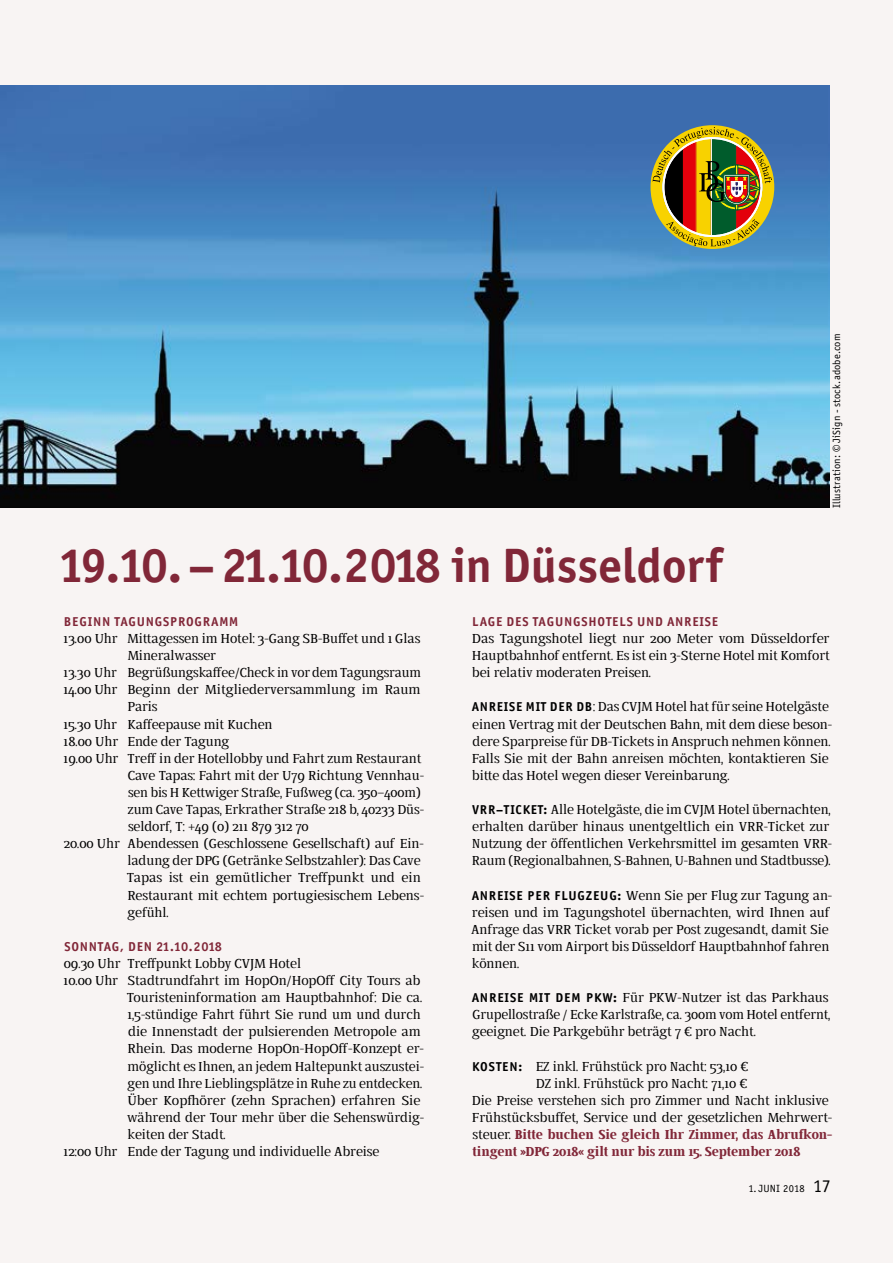
<style>
.page{position:relative;width:893px;height:1263px;background:#f8f4f3}
.page>*{position:absolute;margin:0;border:0;box-sizing:border-box;transform-origin:0 0}
.t1{font:48.45px "Officina Sans Bold ITC";color:#812738}
.t2{font:12.9px/17.1px "BUOZZI";letter-spacing:-.01em;color:#000}
.t3{font:700 12.9px "BUOZZI";letter-spacing:-.01em;color:#812738}
.t4{font:12.9px "Officina Sans Bold ITC";letter-spacing:.06em;color:#812738}
.t5{font:10.5px "Officina Sans Book ITC";letter-spacing:.01em;color:#000}
.s1{font-family:"Officina Sans Bold ITC"}
.s2{font-weight:400;color:#000}
.s3{font-size:18px}
</style>
<div class="page">
<img style="left:0;top:85px;width:829px;height:422px">
<svg style="left:650px;top:125px;width:124px;height:124px;background:#907e40"></svg>
<p class="t5" style="left:829px;top:508px;width:176px;rotate:-90deg">Illustration: © JiSign - stock.adobe.com</p>
<h1 class="t1" style="left:58px;top:535px;width:667px">19.10.–21.10.2018 in Düsseldorf</h1>
<p class="t4" style="left:64px;top:614px;width:176px">BEGINN TAGUNGSPROGRAMM</p>
<p class="t2" style="left:64px;top:630px;width:358px">13.00 Uhr Mittagessen im Hotel: 3-Gang SB-Buffet und 1 Glas</p>
<p class="t2" style="left:128px;top:647px;width:90px">Mineralwasser</p>
<p class="t2" style="left:64px;top:664px;width:359px">13.30 Uhr Begrüßungskaffee/Check in vor dem Tagungsraum</p>
<p class="t2" style="left:64px;top:682px;width:358px">14.00 Uhr Beginn der Mitgliederversammlung im Raum</p>
<p class="t2" style="left:128px;top:699px;width:32px">Paris</p>
<p class="t2" style="left:64px;top:716px;width:211px">15.30 Uhr Kaffeepause mit Kuchen</p>
<p class="t2" style="left:64px;top:733px;width:167px">18.00 Uhr Ende der Tagung</p>
<p class="t2" style="left:64px;top:750px;width:359px">19.00 Uhr Treff in der Hotellobby und Fahrt zum Restaurant</p>
<p class="t2" style="left:128px;top:767px;width:298px">Cave Tapas: Fahrt mit der U79 Richtung Vennhau-</p>
<p class="t2" style="left:128px;top:784px;width:294px">sen bis H Kettwiger Straße, Fußweg (ca. 350−400m)</p>
<p class="t2" style="left:128px;top:801px;width:298px">zum Cave Tapas, Erkrather Straße 218 b, 40233 Düs-</p>
<p class="t2" style="left:128px;top:818px;width:182px">seldorf, T: +49 (0) 211 879 312 70</p>
<p class="t2" style="left:64px;top:835px;width:362px">20.00 Uhr Abendessen (Geschlossene Gesellschaft) auf Ein-</p>
<p class="t2" style="left:127px;top:853px;width:295px">ladung der DPG (Getränke Selbstzahler): Das Cave</p>
<p class="t2" style="left:127px;top:870px;width:295px">Tapas ist ein gemütlicher Treffpunkt und ein</p>
<p class="t2" style="left:127px;top:887px;width:298px">Restaurant mit echtem portugiesischem Lebens-</p>
<p class="t2" style="left:128px;top:904px;width:43px">gefühl.</p>
<p class="t4" style="left:64px;top:938px;width:159px">SONNTAG, DEN 21.10.2018</p>
<p class="t2" style="left:64px;top:955px;width:239px">09.30 Uhr Treffpunkt Lobby CVJM Hotel</p>
<p class="t2" style="left:64px;top:972px;width:358px">10.00 Uhr Stadtrundfahrt im HopOn/HopOff City Tours ab</p>
<p class="t2" style="left:127px;top:989px;width:297px">Touristeninformation am Hauptbahnhof: Die ca.</p>
<p class="t2" style="left:127px;top:1006px;width:295px">1,5-stündige Fahrt führt Sie rund um und durch</p>
<p class="t2" style="left:128px;top:1024px;width:294px">die Innenstadt der pulsierenden Metropole am</p>
<p class="t2" style="left:127px;top:1041px;width:298px">Rhein. Das moderne HopOn-HopOff-Konzept er-</p>
<p class="t2" style="left:128px;top:1058px;width:298px">möglicht es Ihnen, an jedem Haltepunkt auszustei-</p>
<p class="t2" style="left:128px;top:1075px;width:297px">gen und Ihre Lieblingsplätze in Ruhe zu entdecken.</p>
<p class="t2" style="left:127px;top:1092px;width:295px">Über Kopfhörer (zehn Sprachen) erfahren Sie</p>
<p class="t2" style="left:127px;top:1109px;width:298px">während der Tour mehr über die Sehenswürdig-</p>
<p class="t2" style="left:127px;top:1126px;width:100px">keiten der Stadt.</p>
<p class="t2" style="left:64px;top:1143px;width:317px">12:00 Uhr Ende der Tagung und individuelle Abreise</p>
<p class="t4" style="left:472px;top:614px;width:247px">LAGE DES TAGUNGSHOTELS UND ANREISE</p>
<p class="t2" style="left:472px;top:630px;width:359px;text-align:justify">Das Tagungshotel liegt nur 200 Meter vom Düsseldorfer Hauptbahnhof entfernt. Es ist ein 3-Sterne Hotel mit Komfort bei relativ moderaten Preisen.</p>
<p class="t2" style="left:472px;top:699px;width:362px"><span class="s1">ANREISE MIT DER DB</span>: Das CVJM Hotel hat für seine Hotelgäste einen Vertrag mit der Deutschen Bahn, mit dem diese beson&shy;dere Sparpreise für DB-Tickets in Anspruch nehmen können.<br>Falls Sie mit der Bahn anreisen möchten, kontaktieren Sie bitte das Hotel wegen dieser Vereinbarung.</p>
<p class="t2" style="left:472px;top:801px;width:362px"><span class="s1">VRR–TICKET:</span> Alle Hotelgäste, die im CVJM Hotel übernachten, erhalten darüber hinaus unentgeltlich ein VRR–Ticket zur Nutzung der öffentlichen Verkehrsmittel im gesamten VRR– Raum (Regionalbahnen, S-Bahnen, U-Bahnen und Stadtbusse).</p>
<p class="t2" style="left:471px;top:887px;width:362px"><span class="s1">ANREISE PER FLUGZEUG:</span> Wenn Sie per Flug zur Tagung an&shy;reisen und im Tagungshotel übernachten, wird Ihnen auf Anfrage das VRR Ticket vorab per Post zugesandt, damit Sie mit der S11 vom Airport bis Düsseldorf Hauptbahnhof fahren können.</p>
<p class="t2" style="left:472px;top:989px;width:360px"><span class="s1">ANREISE MIT DEM PKW:</span> Für PKW–Nutzer ist das Parkhaus<br>Grupellostraße / Ecke Karlstraße, ca. 300m vom Hotel entfernt, geeignet. Die Parkgebühr beträgt 7 € pro Nacht.</p>
<p class="t2" style="left:472px;top:1058px;width:278px"><span class="s1">KOSTEN:</span> EZ inkl. Frühstück pro Nacht: 53,10 €</p>
<p class="t2" style="left:536px;top:1075px;width:213px">DZ inkl. Frühstück pro Nacht: 71,10 €</p>
<p class="t2" style="left:472px;top:1092px;width:358px">Die Preise verstehen sich pro Zimmer und Nacht inklusive</p>
<p class="t2" style="left:472px;top:1109px;width:362px">Frühstücksbuffet, Service und der gesetzlichen Mehrwert-</p>
<p class="t3" style="left:472px;top:1126px;width:361px"><span class="s2">steuer.</span> Bitte buchen Sie gleich Ihr Zimmer, das Abrufkon-</p>
<p class="t3" style="left:472px;top:1144px;width:330px">tingent »DPG 2018« gilt nur bis zum 15. September 2018</p>
<p class="t5" style="left:748px;top:1182px;width:84px">1. JUNI 2018 <span class="s3">17</span></p>
</div>
